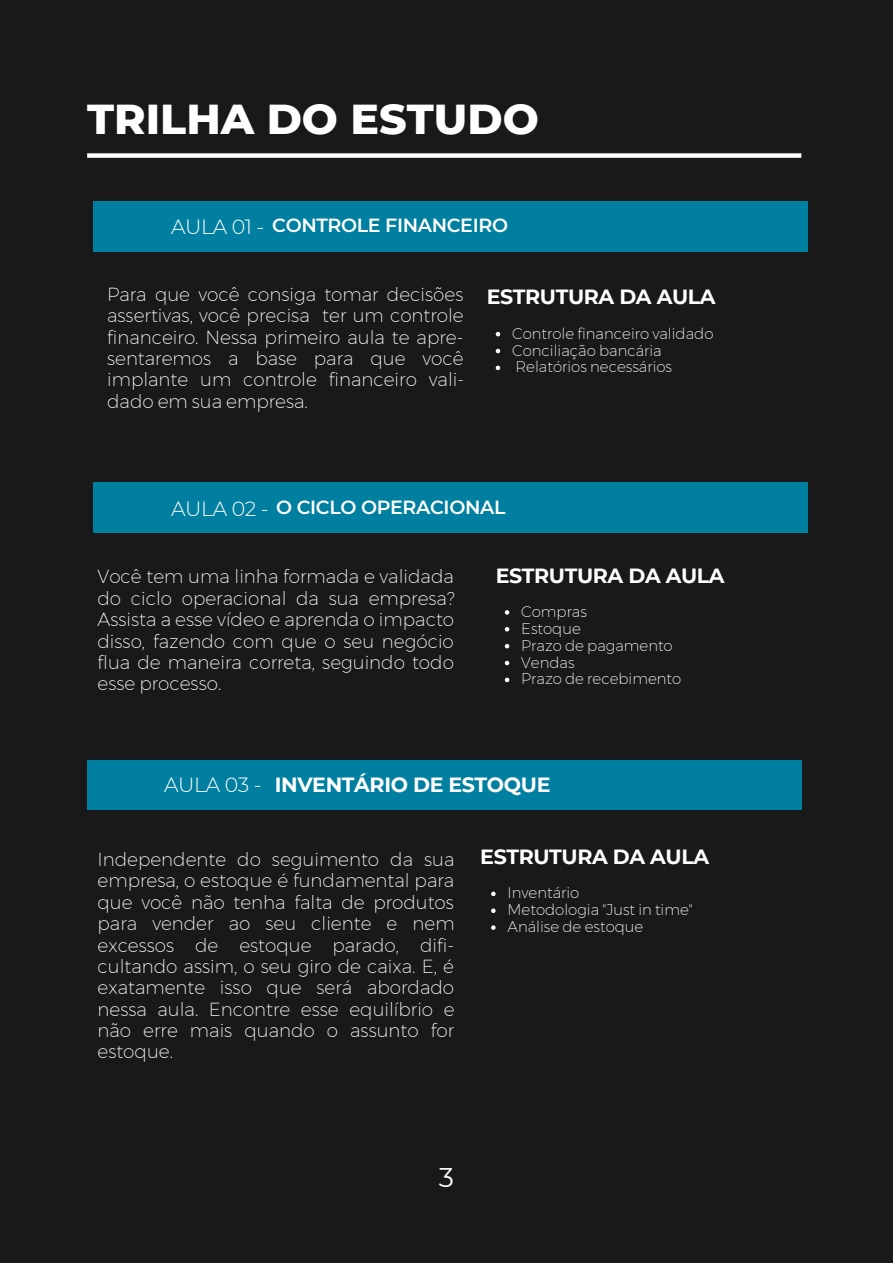
<style>
.page{position:relative;width:893px;height:1264px;background:#fff}
.page>*{position:absolute;margin:0;border:0;box-sizing:border-box;transform-origin:0 0}
.t1{font:800 42.6px "Montserrat";color:#fff}
.t2{font:27px "Montserrat";color:#fff}
.t3{font:700 20.55px "Montserrat";letter-spacing:-.02em;color:#fff}
.t4{font:300 20.55px "Montserrat";letter-spacing:-.02em;color:#fff}
.t5{font:600 19.05px "Montserrat";letter-spacing:-.02em;color:#fff}
.t6{font:300 18.45px/21.3px "Kief Montaser Extra";color:#fff;text-align:justify}
.t7{font:300 15px/16.8px "Kief Montaser Extra";color:#fff}
.s1{font-weight:300;font-size:20.55px}
</style>
<div class="page">
<div style="left:0;top:0;width:892px;height:1262px;background:#191919"></div>
<div style="left:87px;top:153px;width:714px;height:5px;background:#fff"></div>
<svg style="left:495px;top:332px;width:5px;height:4px"></svg>
<svg style="left:495px;top:349px;width:5px;height:4px"></svg>
<svg style="left:495px;top:365px;width:5px;height:5px"></svg>
<div style="left:87px;top:760px;width:714px;height:49px;background:#007fa0"></div>
<svg style="left:491px;top:891px;width:4px;height:5px"></svg>
<svg style="left:491px;top:908px;width:4px;height:5px"></svg>
<svg style="left:491px;top:925px;width:4px;height:4px"></svg>
<div style="left:93px;top:483px;width:714px;height:50px;background:#007fa0"></div>
<svg style="left:505px;top:610px;width:4px;height:4px"></svg>
<svg style="left:505px;top:627px;width:4px;height:4px"></svg>
<svg style="left:505px;top:644px;width:4px;height:4px"></svg>
<svg style="left:505px;top:660px;width:4px;height:5px"></svg>
<svg style="left:505px;top:677px;width:4px;height:5px"></svg>
<div style="left:93px;top:201px;width:714px;height:50px;background:#007fa0"></div>
<h1 class="t1" style="left:87px;top:92px;width:453px">TRILHA DO ESTUDO</h1>
<p class="t5" style="left:171px;top:214px;width:338px"><span class="s1">AULA 01 -</span> CONTROLE FINANCEIRO</p>
<p class="t6" style="left:107px;top:284px;width:358px">Para que você consiga tomar decisões assertivas, você precisa ter um controle financeiro. Nessa primeiro aula te apre&shy;sentaremos a base para que você implante um controle financeiro vali&shy;dado em sua empresa.</p>
<p class="t3" style="left:486px;top:284px;width:230px">ESTRUTURA DA AULA</p>
<p class="t7" style="left:512px;top:325px;width:203px">Controle financeiro validado<br>Conciliação bancária<br>Relatórios necessários</p>
<p class="t5" style="left:171px;top:495px;width:336px"><span class="s1">AULA 02 -</span> O CICLO OPERACIONAL</p>
<p class="t6" style="left:97px;top:566px;width:358px">Você tem uma linha formada e validada do ciclo operacional da sua empresa?<br>Assista a esse vídeo e aprenda o impacto disso, fazendo com que o seu negócio flua de maneira correta, seguindo todo esse processo.</p>
<p class="t3" style="left:496px;top:563px;width:230px">ESTRUTURA DA AULA</p>
<p class="t7" style="left:521px;top:603px;width:161px">Compras<br>Estoque<br>Prazo de pagamento<br>Vendas<br>Prazo de recebimento</p>
<p class="t4" style="left:164px;top:772px;width:99px">AULA 03 -</p>
<p class="t3" style="left:275px;top:771px;width:277px">INVENTÁRIO DE ESTOQUE</p>
<p class="t6" style="left:97px;top:848px;width:358px">Independente do seguimento da sua empresa, o estoque é fundamental para que você não tenha falta de produtos para vender ao seu cliente e nem excessos de estoque parado, difi&shy;cultando assim, o seu giro de caixa. E, é exatamente isso que será abordado nessa aula. Encontre esse equilíbrio e não erre mais quando o assunto for estoque.</p>
<p class="t3" style="left:480px;top:844px;width:230px">ESTRUTURA DA AULA</p>
<p class="t7" style="left:507px;top:884px;width:187px">Inventário<br>Metodologia "Just in time"<br>Análise de estoque</p>
<h2 class="t2" style="left:438px;top:1160px;width:17px">3</h2>
</div>
